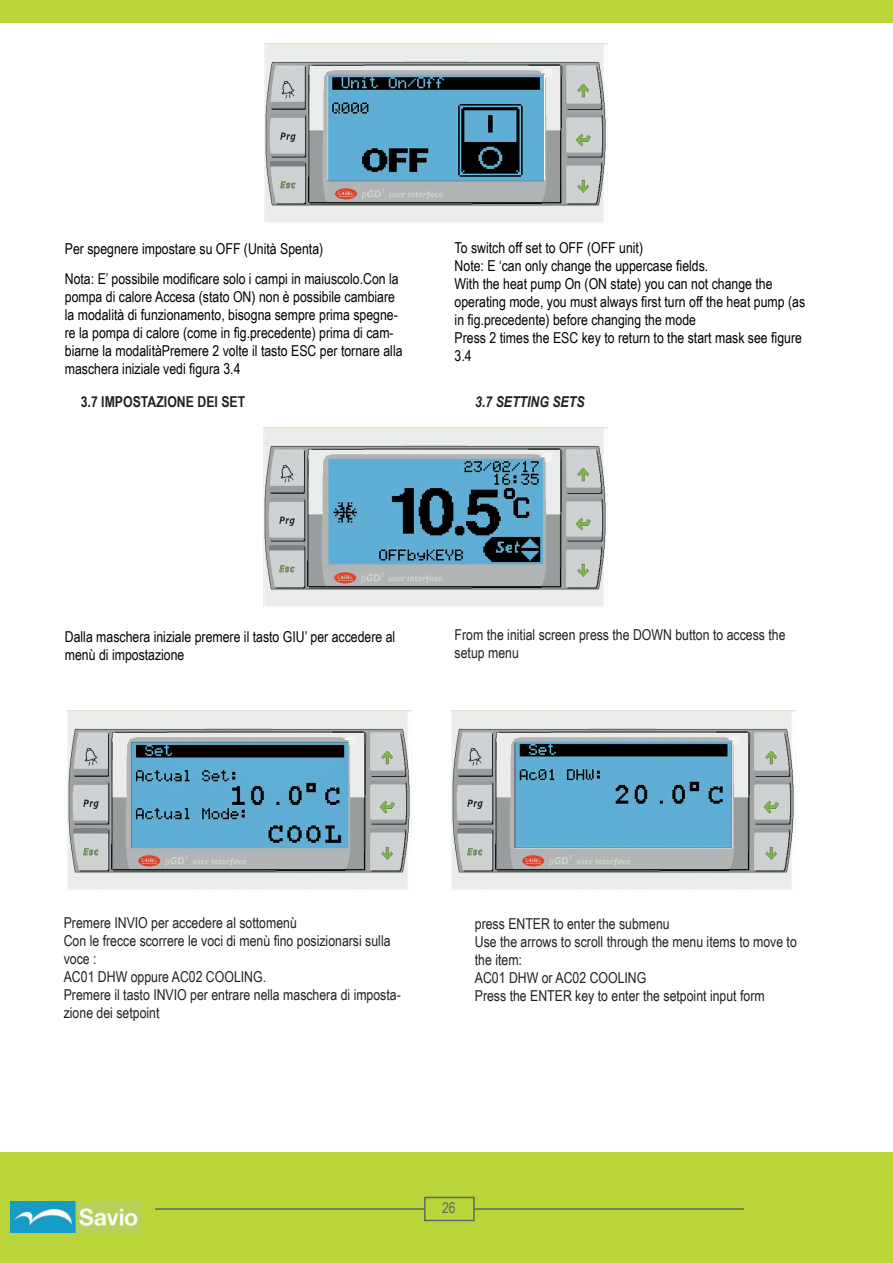
<style>
.page{position:relative;width:893px;height:1263px;background:#fff}
.page>*{position:absolute;margin:0;border:0;box-sizing:border-box;transform-origin:0 0}
.t1{font:15px/18px "Arial Narrow";color:#000001}
.t2{font:15px/18px "Arial Narrow";color:#231f20}
.t3{font:700 15px "Arial Narrow";color:#231f20}
.t4{font:italic 700 15px "Arial Narrow";color:#231f20}
.t5{font:15px "Arial Narrow";color:#616768}
</style>
<div class="page">
<div style="left:0;top:1152px;width:893px;height:111px;background:#b9d539"></div>
<img style="left:11px;top:1201px;width:129px;height:31px">
<hr style="left:155px;top:1208px;width:270px;height:2px;background:#616768">
<div style="left:424px;top:1197px;width:51px;height:24px;border:2px solid #616768"></div>
<hr style="left:474px;top:1208px;width:270px;height:2px;background:#616768">
<div style="left:0;top:0;width:893px;height:23px;background:#b9d539"></div>
<img style="left:264px;top:44px;width:344px;height:180px">
<img style="left:264px;top:428px;width:343px;height:180px">
<img style="left:67px;top:710px;width:344px;height:180px">
<img style="left:452px;top:710px;width:343px;height:179px">
<p class="t1" style="left:65px;top:233px;width:335px;line-height:30px">Per spegnere impostare su OFF (Unità Spenta)<br>Nota: E’ possibile modificare solo i campi in maiuscolo.Con la</p>
<p class="t1" style="left:65px;top:287px;width:339px">pompa di calore Accesa (stato ON) non è possibile cambiare la modalità di funzionamento, bisogna sempre prima spegne&shy;re la pompa di calore (come in fig.precedente) prima di cam&shy;biarne la modalitàPremere 2 volte il tasto ESC per tornare alla maschera iniziale vedi figura 3.4</p>
<p class="t1" style="left:455px;top:238px;width:352px">To switch off set to OFF (OFF unit)<br>Note: E ‘can only change the uppercase fields.<br>With the heat pump On (ON state) you can not change the operating mode, you must always first turn off the heat pump (as in fig.precedente) before changing the mode<br>Press 2 times the ESC key to return to the start mask see figure 3.4</p>
<p class="t3" style="left:81px;top:390px;width:166px">3.7 IMPOSTAZIONE DEI SET</p>
<p class="t4" style="left:475px;top:390px;width:111px">3.7 SETTING SETS</p>
<p class="t1" style="left:65px;top:627px;width:332px">Dalla maschera iniziale premere il tasto GIU’ per accedere al menù di impostazione</p>
<p class="t2" style="left:455px;top:625px;width:332px">From the initial screen press the DOWN button to access the setup menu</p>
<p class="t2" style="left:64px;top:913px;width:339px">Premere INVIO per accedere al sottomenù<br>Con le frecce scorrere le voci di menù fino posizionarsi sulla voce :<br>AC01 DHW oppure AC02 COOLING.<br>Premere il tasto INVIO per entrare nella maschera di imposta&shy;zione dei setpoint</p>
<p class="t2" style="left:475px;top:914px;width:324px">press ENTER to enter the submenu<br>Use the arrows to scroll through the menu items to move to the item:<br>AC01 DHW or AC02 COOLING<br>Press the ENTER key to enter the setpoint input form</p>
<p class="t5" style="left:442px;top:1196px;width:15px">26</p>
</div>
